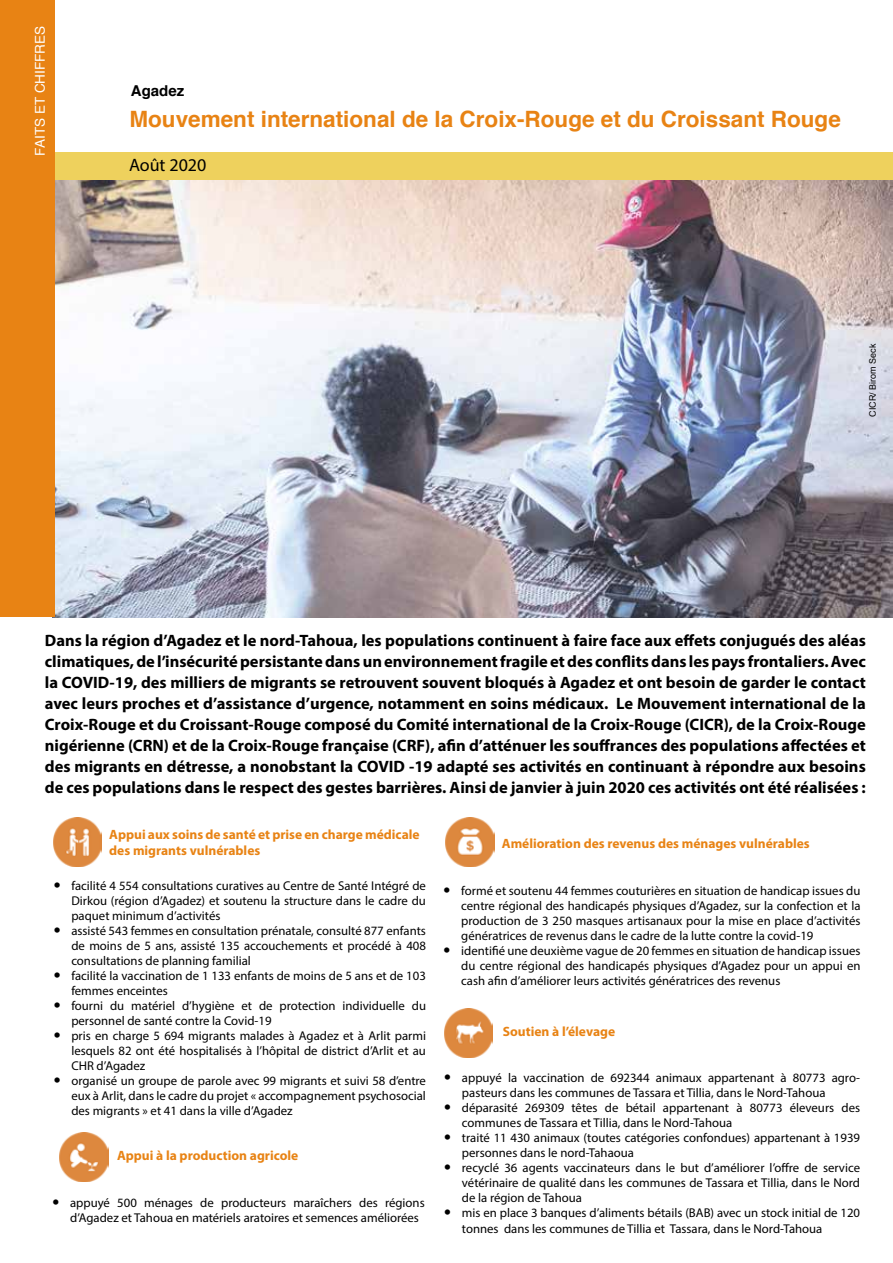
<style>
.page{position:relative;width:893px;height:1263px;background:#fff}
.page>*{position:absolute;margin:0;border:0;box-sizing:border-box;transform-origin:0 0}
.t1{font:700 22.5px "Helvetica";color:#e88314}
.t2{font:18px "Myriad Pro";color:#000}
.t3{font:700 16.5px/21px "Myriad Pro";color:#000;text-align:justify}
.t4{font:700 15px "Helvetica";color:#000}
.t5{font:700 13.5px/16.5px "Myriad Pro";color:#e88314}
.t6{font:13.5px "Helvetica";color:#fff}
.t7{font:12.75px/15px "Myriad Pro";color:#000}
.t8{font:9px "Arial";color:#000}
</style>
<div class="page">
<img style="left:54px;top:180px;width:839px;height:437px">
<img style="left:53px;top:818px;width:49px;height:48px">
<img style="left:446px;top:818px;width:48px;height:48px">
<div style="left:0;top:153px;width:893px;height:27px;background:#eed15d"></div>
<div style="left:0;top:0;width:54px;height:617px;background:#e88314"></div>
<img style="left:444px;top:1008px;width:49px;height:49px">
<img style="left:60px;top:1133px;width:48px;height:48px">
<p class="t6" style="left:30px;top:156px;width:131px;rotate:-90deg">FAITS ET CHIFFRES</p>
<p class="t4" style="left:131px;top:79px;width:55px">Agadez</p>
<h1 class="t1" style="left:129px;top:100px;width:713px">Mouvement international de la Croix-Rouge et du Croissant Rouge</h1>
<h2 class="t2" style="left:129px;top:154px;width:79px">Août 2020</h2>
<p class="t8" style="left:867px;top:417px;width:75px;rotate:-90deg">CICR/ Birom Seck</p>
<p class="t3" style="left:45px;top:630px;width:822px">Dans la région d’Agadez et le nord-Tahoua, les populations continuent à faire face aux effets conjugués des aléas climatiques, de l’insécurité persistante dans un environnement fragile et des conflits dans les pays frontaliers. Avec la COVID-19, des milliers de migrants se retrouvent souvent bloqués à Agadez et ont besoin de garder le contact avec leurs proches et d’assistance d’urgence, notamment en soins médicaux. Le Mouvement international de la Croix-Rouge et du Croissant-Rouge composé du Comité international de la Croix-Rouge (CICR), de la Croix-Rouge nigérienne (CRN) et de la Croix-Rouge française (CRF), afin d’atténuer les souffrances des populations affectées et des migrants en détresse, a nonobstant la COVID -19 adapté ses activités en continuant à répondre aux besoins de ces populations dans le respect des gestes barrières. Ainsi de janvier à juin 2020 ces activités ont été réalisées :</p>
<p class="t5" style="left:109px;top:825px;width:312px">Appui aux soins de santé et prise en charge médicale des migrants vulnérables</p>
<p class="t7" style="left:71px;top:878px;width:356px">facilité 4 554 consultations curatives au Centre de Santé Intégré de Dirkou (région d’Agadez) et soutenu la structure dans le cadre du paquet minimum d’activités<br>assisté 543 femmes en consultation prénatale, consulté 877 enfants de moins de 5 ans, assisté 135 accouchements et procédé à 408 consultations de planning familial<br>facilité la vaccination de 1 133 enfants de moins de 5 ans et de 103 femmes enceintes<br>fourni du matériel d’hygiène et de protection individuelle du personnel de santé contre la Covid-19<br>pris en charge 5 694 migrants malades à Agadez et à Arlit parmi lesquels 82 ont été hospitalisés à l’hôpital de district d’Arlit et au CHR d’Agadez<br>organisé un groupe de parole avec 99 migrants et suivi 58 d’entre eux à Arlit, dans le cadre du projet « accompagnement psychosocial des migrants » et 41 dans la ville d’Agadez</p>
<p class="t5" style="left:502px;top:835px;width:309px">Amélioration des revenus des ménages vulnérables</p>
<p class="t7" style="left:461px;top:883px;width:401px">formé et soutenu 44 femmes couturières en situation de handicap issues du centre régional des handicapés physiques d’Agadez, sur la confection et la production de 3 250 masques artisanaux pour la mise en place d’activités génératrices de revenus dans le cadre de la lutte contre la covid-19<br>identifié une deuxième vague de 20 femmes en situation de handicap issues du centre régional des handicapés physiques d’Agadez pour un appui en cash afin d’améliorer leurs activités génératrices des revenus</p>
<p class="t5" style="left:503px;top:1022px;width:114px">Soutien à l’élevage</p>
<p class="t7" style="left:462px;top:1070px;width:400px">appuyé la vaccination de 692344 animaux appartenant à 80773 agro&shy;pasteurs dans les communes de Tassara et Tillia, dans le Nord-Tahoua déparasité 269309 têtes de bétail appartenant à 80773 éleveurs des communes de Tassara et Tillia, dans le Nord-Tahoua<br>traité 11 430 animaux (toutes catégories confondues) appartenant à 1939 personnes dans le nord-Tahaoua<br>recyclé 36 agents vaccinateurs dans le but d’améliorer l’offre de service vétérinaire de qualité dans les communes de Tassara et Tillia, dans le Nord de la région de Tahoua<br>mis en place 3 banques d’aliments bétails (BAB) avec un stock initial de 120 tonnes dans les communes de Tillia et Tassara, dans le Nord-Tahoua</p>
<p class="t5" style="left:117px;top:1146px;width:183px">Appui à la production agricole</p>
<p class="t7" style="left:70px;top:1195px;width:356px">appuyé 500 ménages de producteurs maraîchers des régions d’Agadez et Tahoua en matériels aratoires et semences améliorées</p>
</div>
